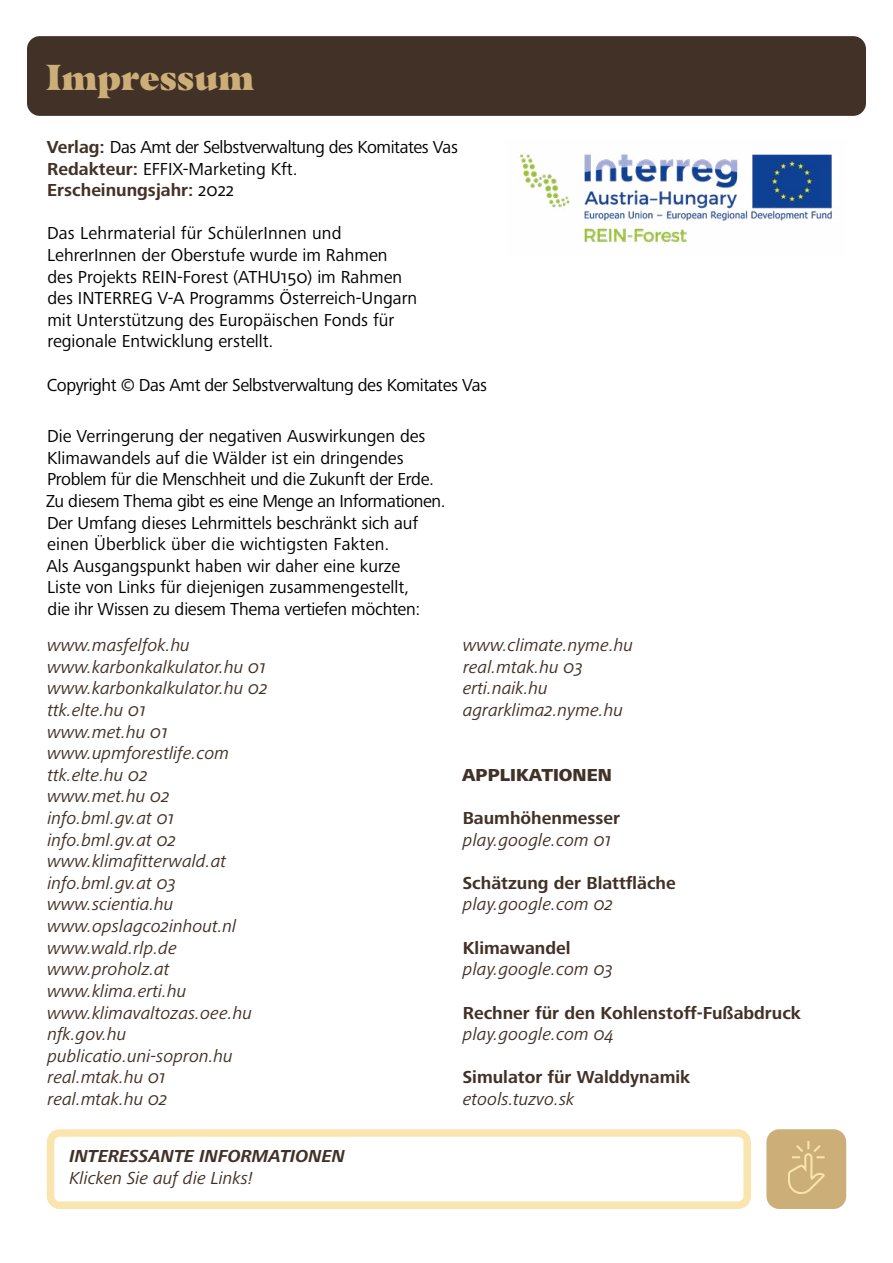
<style>
.page{position:relative;width:893px;height:1263px;background:#fff}
.page>*{position:absolute;margin:0;border:0;box-sizing:border-box;transform-origin:0 0}
.t1{font:900 36px "Masqualero W04";color:#ccae78}
.t2{font:18px/21.6px "Frutiger Next Pro";color:#000}
.t3{font:italic 18px/21.6px "Frutiger Next Pro";color:#423127}
.t4{font:18px/21.6px "Frutiger Next Pro";letter-spacing:-.025em;color:#000}
.t5{font:700 18px "Frutiger Next Pro";color:#423127}
.t6{font:italic 700 18px "Frutiger Next Pro";color:#423127}
.t7{font:800 18px "Frutiger Next Pro";color:#423127}
.s1{font-weight:700;color:#423127}
</style>
<div class="page">
<img style="left:520px;top:154px;width:312px;height:89px">
<div style="left:27px;top:36px;width:839px;height:80px;background:#423127;border-radius:13px"></div>
<div style="left:766px;top:1129px;width:80px;height:80px;background:#ccae78;border-radius:13px"></div>
<svg style="left:788px;top:1141px;width:37px;height:53px"></svg>
<div style="left:47px;top:1129px;width:704px;height:80px;border:8px solid #fae5ae;border-radius:9px"></div>
<h1 class="t1" style="left:46px;top:54px;width:209px">Impressum</h1>
<p class="t4" style="left:47px;top:136px;width:413px"><span class="s1">Verlag:</span> Das Amt der Selbstverwaltung des Komitates Vas<br><span class="s1">Redakteur:</span> EFFIX-Marketing Kft.<br><span class="s1">Erscheinungsjahr:</span> 2022</p>
<p class="t2" style="left:47px;top:223px;width:372px">Das Lehrmaterial für SchülerInnen und LehrerInnen der Oberstufe wurde im Rahmen des Projekts REIN-Forest (ATHU150) im Rahmen des INTERREG V-A Programms Österreich-Ungarn mit Unterstützung des Europäischen Fonds für regionale Entwicklung erstellt.</p>
<p class="t4" style="left:47px;top:374px;width:442px">Copyright © Das Amt der Selbstverwaltung des Komitates Vas</p>
<p class="t2" style="left:46px;top:425px;width:401px">Die Verringerung der negativen Auswirkungen des Klimawandels auf die Wälder ist ein dringendes Problem für die Menschheit und die Zukunft der Erde.<br>Zu diesem Thema gibt es eine Menge an Informationen.<br>Der Umfang dieses Lehrmittels beschränkt sich auf einen Überblick über die wichtigsten Fakten.<br>Als Ausgangspunkt haben wir daher eine kurze<br>Liste von Links für diejenigen zusammengestellt,<br>die ihr Wissen zu diesem Thema vertiefen möchten:</p>
<p class="t3" style="left:463px;top:634px;width:172px">www.climate.nyme.hu real.mtak.hu 03 erti.naik.hu agrarklima2.nyme.hu</p>
<p class="t3" style="left:47px;top:634px;width:222px">www.masfelfok.hu www.karbonkalkulator.hu 01 www.karbonkalkulator.hu 02 ttk.elte.hu 01<br>www.met.hu 01 www.upmforestlife.com ttk.elte.hu 02<br>www.met.hu 02 info.bml.gv.at 01 info.bml.gv.at 02 www.klimafitterwald.at info.bml.gv.at 03 www.scientia.hu www.opslagco2inhout.nl www.wald.rlp.de www.proholz.at www.klima.erti.hu www.klimavaltozas.oee.hu nfk.gov.hu publicatio.uni-sopron.hu real.mtak.hu 01<br>real.mtak.hu 02</p>
<p class="t7" style="left:462px;top:764px;width:151px">APPLIKATIONEN</p>
<p class="t5" style="left:463px;top:808px;width:159px">Baumhöhenmesser</p>
<p class="t3" style="left:463px;top:829px;width:150px">play.google.com 01</p>
<p class="t5" style="left:462px;top:872px;width:215px">Schätzung der Blattfläche</p>
<p class="t3" style="left:463px;top:894px;width:152px">play.google.com 02</p>
<p class="t5" style="left:463px;top:937px;width:109px">Klimawandel</p>
<p class="t3" style="left:463px;top:958px;width:151px">play.google.com 03</p>
<p class="t5" style="left:463px;top:1002px;width:340px">Rechner für den Kohlenstoff-Fußabdruck</p>
<p class="t3" style="left:463px;top:1023px;width:153px">play.google.com 04</p>
<p class="t5" style="left:462px;top:1067px;width:230px">Simulator für Walddynamik</p>
<p class="t3" style="left:463px;top:1088px;width:113px">etools.tuzvo.sk</p>
<p class="t6" style="left:69px;top:1146px;width:277px">INTERESSANTE INFORMATIONEN</p>
<p class="t3" style="left:69px;top:1167px;width:185px">Klicken Sie auf die Links!</p>
</div>
